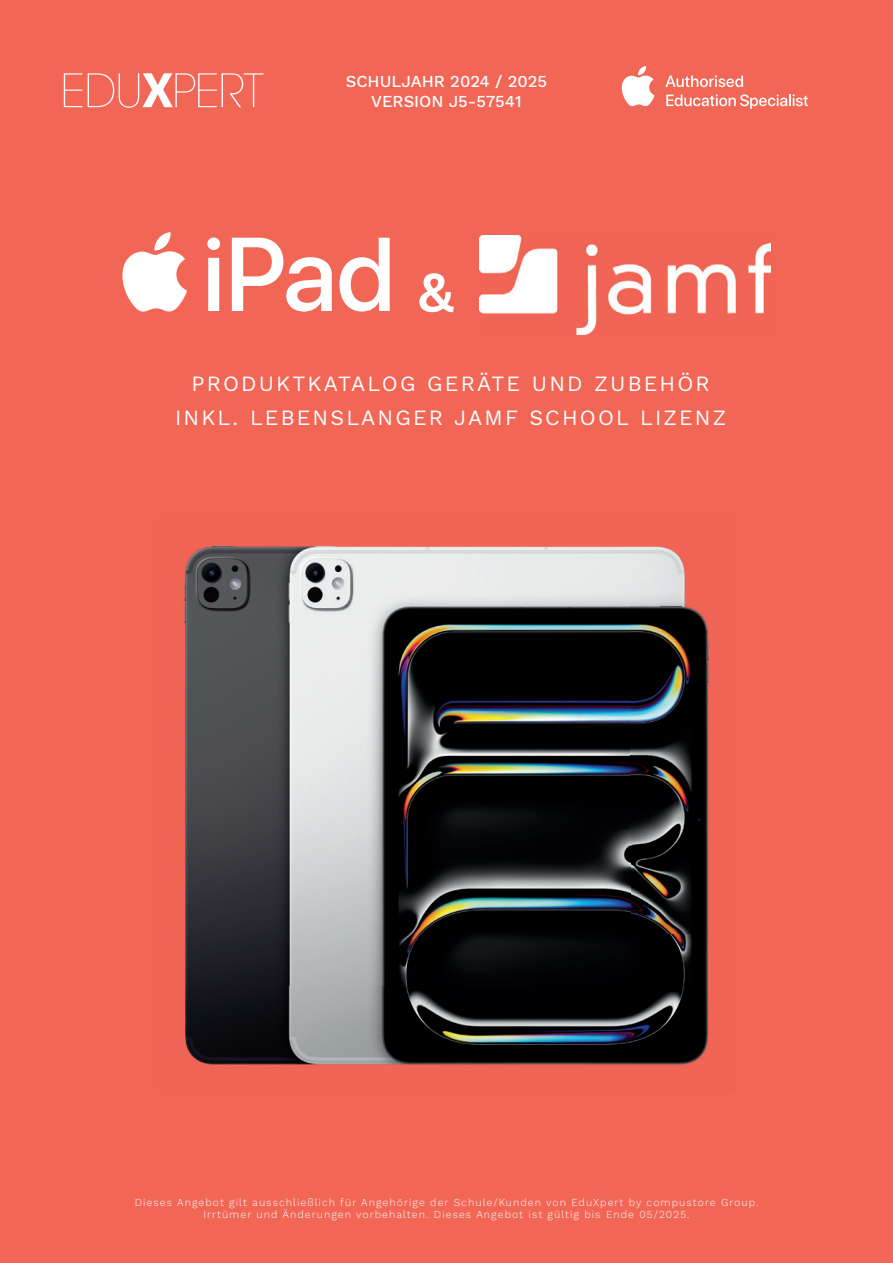
<style>
.page{position:relative;width:893px;height:1263px;background:#f26656}
.page>*{position:absolute;margin:0;border:0;box-sizing:border-box;transform-origin:0 0}
.t1{font:600 57.3px "Work Sans";color:#fff}
.t2{font:21.45px/33.8px "Work Sans";letter-spacing:.1em;color:#fff;text-align:center}
.t3{font:500 16.5px/19.8px "Work Sans";color:#fff;text-align:center}
.t4{font:300 10.5px/12.6px "Work Sans";letter-spacing:.1em;color:#fff;text-align:center}
</style>
<div class="page">
<svg style="left:64px;top:73px;width:18px;height:34px"></svg>
<svg style="left:88px;top:73px;width:175px;height:35px"></svg>
<svg style="left:665px;top:75px;width:78px;height:12px"></svg>
<svg style="left:666px;top:94px;width:142px;height:15px"></svg>
<svg style="left:622px;top:66px;width:32px;height:40px"></svg>
<svg style="left:122px;top:232px;width:65px;height:80px"></svg>
<svg style="left:207px;top:237px;width:13px;height:74px"></svg>
<svg style="left:232px;top:238px;width:100px;height:74px"></svg>
<svg style="left:339px;top:238px;width:51px;height:74px"></svg>
<img style="left:480px;top:235px;width:291px;height:100px">
<img style="left:184px;top:545px;width:525px;height:520px">
<h3 class="t3" style="left:346px;top:72px;width:203px">SCHULJAHR 2024 / 2025<br>VERSION J5-57541</h3>
<h1 class="t1" style="left:417px;top:259px;width:38px">&amp;</h1>
<h2 class="t2" style="left:175px;top:368px;width:553px">PRODUKTKATALOG GERÄTE UND ZUBEHÖR<br>INKL. LEBENSLANGER JAMF SCHOOL LIZENZ</h2>
<p class="t4" style="left:135px;top:1196px;width:625px">Dieses Angebot gilt ausschließlich für Angehörige der Schule/Kunden von EduXpert by compustore Group.<br>Irrtümer und Änderungen vorbehalten. Dieses Angebot ist gültig bis Ende 05/2025.</p>
</div>
